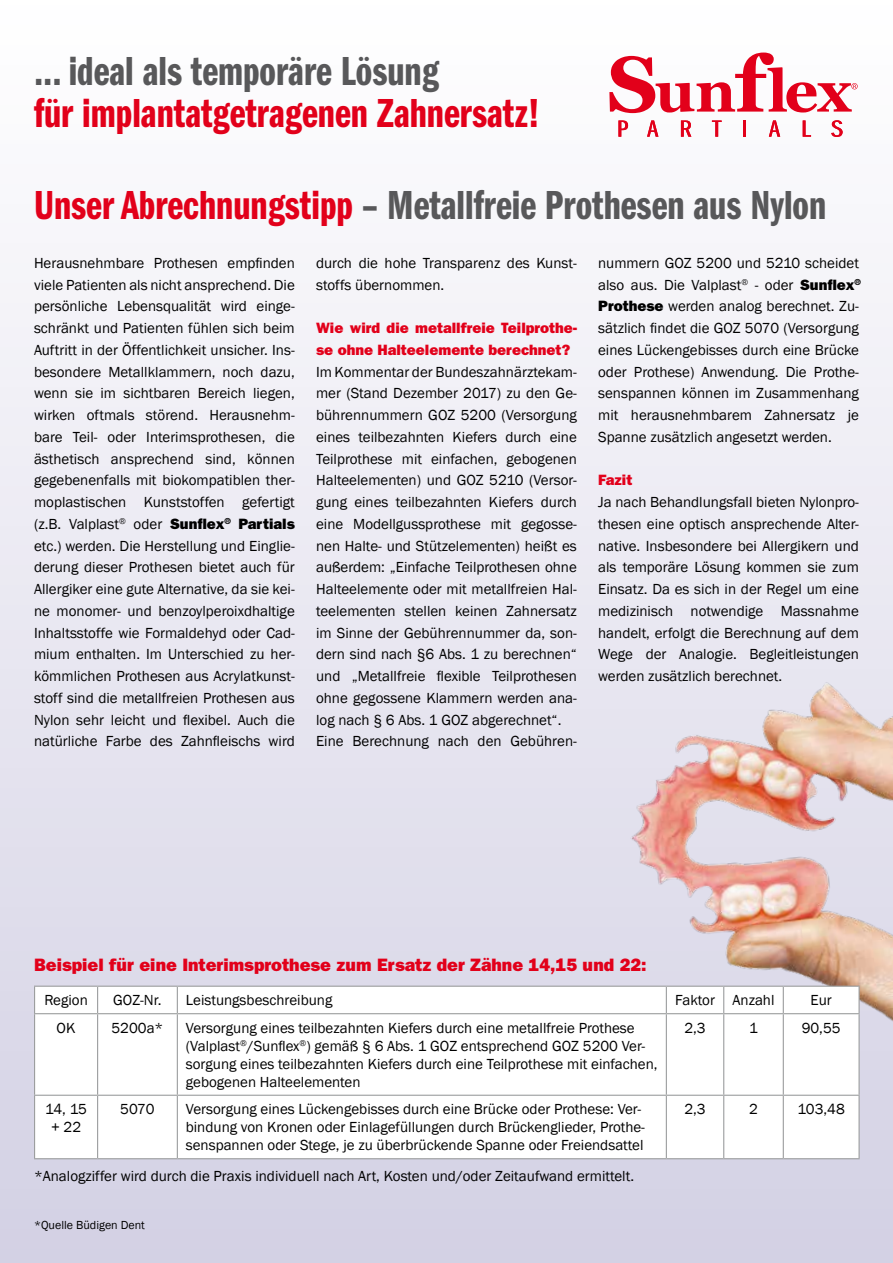
<style>
.page{position:relative;width:893px;height:1263px;background:#fff}
.page>*{position:absolute;margin:0;border:0;box-sizing:border-box;transform-origin:0 0}
.t1{font:42px/92.4px "Franklin Gothic Demi Cmpr";color:#e2001a}
.t2{font:42px "Franklin Gothic Demi Cmpr";color:#58585a}
.t3{font:800 18px "Franklin Gothic";color:#e2001a}
.t4{font:15px/21.8px "Franklin Gothic";color:#000}
.t5{font:800 15px/21.8px "Franklin Gothic";color:#e2001a}
.t6{font:12px "Franklin Gothic";color:#000}
.s1{color:#58585a}
.s2{font-weight:800}
</style>
<div class="page">
<div style="left:0;top:0;width:893px;height:1263px;background:linear-gradient(to bottom,#fff,#d3d0e4)"></div>
<img style="left:512px;top:636px;width:381px;height:417px">
<svg style="left:618px;top:120px;width:10px;height:17px"></svg>
<svg style="left:647px;top:120px;width:11px;height:17px"></svg>
<svg style="left:681px;top:120px;width:10px;height:17px"></svg>
<svg style="left:712px;top:120px;width:10px;height:17px"></svg>
<hr style="left:743px;top:120px;width:3px;height:17px;background:#e2001a">
<svg style="left:769px;top:120px;width:11px;height:17px"></svg>
<svg style="left:803px;top:120px;width:8px;height:17px"></svg>
<svg style="left:831px;top:120px;width:12px;height:17px"></svg>
<svg style="left:609px;top:53px;width:249px;height:60px"></svg>
<svg style="left:35px;top:987px;width:823px;height:171px"></svg>
<hr style="left:34px;top:986px;width:64px;height:1px;background:#9c9e9f">
<svg style="left:34px;top:987px;width:1px;height:26px"></svg>
<hr style="left:98px;top:986px;width:79px;height:1px;background:#9c9e9f">
<svg style="left:97px;top:987px;width:1px;height:26px"></svg>
<hr style="left:177px;top:986px;width:489px;height:1px;background:#9c9e9f">
<svg style="left:177px;top:987px;width:1px;height:26px"></svg>
<hr style="left:666px;top:986px;width:58px;height:1px;background:#9c9e9f">
<svg style="left:666px;top:987px;width:1px;height:26px"></svg>
<hr style="left:724px;top:986px;width:59px;height:1px;background:#9c9e9f">
<svg style="left:723px;top:987px;width:1px;height:26px"></svg>
<hr style="left:783px;top:986px;width:77px;height:1px;background:#9c9e9f">
<svg style="left:783px;top:987px;width:1px;height:26px"></svg>
<hr style="left:858px;top:987px;width:2px;height:26px;background:#9c9e9f">
<hr style="left:34px;top:1013px;width:64px;height:1px;background:#9c9e9f">
<hr style="left:34px;top:1014px;width:1px;height:81px;background:#9c9e9f">
<hr style="left:98px;top:1013px;width:79px;height:1px;background:#9c9e9f">
<hr style="left:97px;top:1014px;width:1px;height:81px;background:#9c9e9f">
<hr style="left:177px;top:1013px;width:489px;height:1px;background:#9c9e9f">
<hr style="left:177px;top:1014px;width:1px;height:81px;background:#9c9e9f">
<hr style="left:666px;top:1013px;width:58px;height:1px;background:#9c9e9f">
<hr style="left:666px;top:1014px;width:1px;height:81px;background:#9c9e9f">
<hr style="left:724px;top:1013px;width:59px;height:1px;background:#9c9e9f">
<hr style="left:723px;top:1014px;width:1px;height:81px;background:#9c9e9f">
<hr style="left:783px;top:1013px;width:77px;height:1px;background:#9c9e9f">
<hr style="left:783px;top:1014px;width:1px;height:81px;background:#9c9e9f">
<hr style="left:858px;top:1014px;width:2px;height:81px;background:#9c9e9f">
<hr style="left:34px;top:1095px;width:64px;height:1px;background:#9c9e9f">
<hr style="left:34px;top:1096px;width:1px;height:62px;background:#9c9e9f">
<hr style="left:98px;top:1095px;width:79px;height:1px;background:#9c9e9f">
<hr style="left:97px;top:1096px;width:1px;height:62px;background:#9c9e9f">
<hr style="left:177px;top:1095px;width:489px;height:1px;background:#9c9e9f">
<hr style="left:177px;top:1096px;width:1px;height:62px;background:#9c9e9f">
<hr style="left:666px;top:1095px;width:58px;height:1px;background:#9c9e9f">
<hr style="left:666px;top:1096px;width:1px;height:62px;background:#9c9e9f">
<hr style="left:724px;top:1095px;width:59px;height:1px;background:#9c9e9f">
<hr style="left:723px;top:1096px;width:1px;height:62px;background:#9c9e9f">
<hr style="left:783px;top:1095px;width:77px;height:1px;background:#9c9e9f">
<hr style="left:783px;top:1096px;width:1px;height:62px;background:#9c9e9f">
<hr style="left:858px;top:1096px;width:2px;height:62px;background:#9c9e9f">
<hr style="left:34px;top:1158px;width:64px;height:1px;background:#9c9e9f">
<hr style="left:98px;top:1158px;width:79px;height:1px;background:#9c9e9f">
<hr style="left:177px;top:1158px;width:489px;height:1px;background:#9c9e9f">
<hr style="left:666px;top:1158px;width:58px;height:1px;background:#9c9e9f">
<hr style="left:724px;top:1158px;width:59px;height:1px;background:#9c9e9f">
<hr style="left:783px;top:1158px;width:77px;height:1px;background:#9c9e9f">
<h1 class="t2" style="left:34px;top:48px;width:406px">... ideal als temporäre Lösung</h1>
<h1 class="t1" style="left:34px;top:67px;width:794px">für implantatgetragenen Zahnersatz!<br>Unser Abrechnungstipp <span class="s1">– Metallfreie Prothesen aus Nylon</span></h1>
<p class="t4" style="left:34px;top:252px;width:262px;text-align:justify">Herausnehmbare Prothesen empfinden viele Patienten als nicht ansprechend. Die persönliche Lebensqualität wird einge&shy;schränkt und Patienten fühlen sich beim Auftritt in der Öffentlichkeit unsicher. Ins&shy;besondere Metallklammern, noch dazu, wenn sie im sichtbaren Bereich liegen, wirken oftmals störend. Herausnehm&shy;bare Teil- oder Interimsprothesen, die ästhetisch ansprechend sind, können gegebenenfalls mit biokompatiblen ther&shy;moplastischen Kunststoffen gefertigt (z.B. Valplast<sup>®</sup> oder <span class="s2">Sunflex</span><sup>®</sup> <span class="s2">Partials </span>etc.) werden. Die Herstellung und Einglie&shy;derung dieser Prothesen bietet auch für Allergiker eine gute Alternative, da sie kei&shy;ne monomer- und benzoylperoixdhaltige Inhaltsstoffe wie Formaldehyd oder Cad&shy;mium enthalten. Im Unterschied zu her&shy;kömmlichen Prothesen aus Acrylatkunst&shy;stoff sind die metallfreien Prothesen aus Nylon sehr leicht und flexibel. Auch die natürliche Farbe des Zahnfleischs wird</p>
<p class="t4" style="left:316px;top:252px;width:262px">durch die hohe Transparenz des Kunst&shy;stoffs übernommen.</p>
<p class="t4" style="left:598px;top:252px;width:264px">nummern GOZ 5200 und 5210 scheidet also aus. Die Valplast<sup>®</sup> - oder <span class="s2">Sunflex</span><sup>® </sup><span class="s2">Prothese</span> werden analog berechnet. Zu&shy;sätzlich findet die GOZ 5070 (Versorgung eines Lückengebisses durch eine Brücke oder Prothese) Anwendung. Die Prothe&shy;senspannen können im Zusammenhang mit herausnehmbarem Zahnersatz je Spanne zusätzlich angesetzt werden.</p>
<p class="t5" style="left:598px;top:469px;width:36px">Fazit</p>
<p class="t4" style="left:598px;top:491px;width:262px;text-align:justify">Ja nach Behandlungsfall bieten Nylonpro&shy;thesen eine optisch ansprechende Alter&shy;native. Insbesondere bei Allergikern und als temporäre Lösung kommen sie zum Einsatz. Da es sich in der Regel um eine medizinisch notwendige Massnahme handelt, erfolgt die Berechnung auf dem Wege der Analogie. Begleitleistungen werden zusätzlich berechnet.</p>
<p class="t5" style="left:316px;top:317px;width:262px">Wie wird die metallfreie Teilprothe&shy;se ohne Halteelemente berechnet?</p>
<p class="t4" style="left:316px;top:361px;width:262px">Im Kommentar der Bundeszahnärztekam&shy;mer (Stand Dezember 2017) zu den Ge&shy;bührennummern GOZ 5200 (Versorgung eines teilbezahnten Kiefers durch eine Teilprothese mit einfachen, gebogenen Halteelementen) und GOZ 5210 (Versor&shy;gung eines teilbezahnten Kiefers durch eine Modellgussprothese mit gegosse&shy;nen Halte- und Stützelementen) heißt es außerdem: „Einfache Teilprothesen ohne Halteelemente oder mit metallfreien Hal&shy;teelementen stellen keinen Zahnersatz im Sinne der Gebührennummer da, son&shy;dern sind nach §6 Abs. 1 zu berechnen“ und „Metallfreie flexible Teilprothesen ohne gegossene Klammern werden ana&shy;log nach § 6 Abs. 1 GOZ abgerechnet“.<br>Eine Berechnung nach den Gebühren-</p>
<p class="t3" style="left:34px;top:954px;width:614px">Beispiel für eine Interimsprothese zum Ersatz der Zähne 14,15 und 22:</p>
<p class="t4" style="left:44px;top:990px;width:45px">Region</p>
<p class="t4" style="left:113px;top:990px;width:50px">GOZ-Nr.</p>
<p class="t4" style="left:186px;top:990px;width:148px">Leistungsbeschreibung</p>
<p class="t4" style="left:675px;top:990px;width:101px">Faktor Anzahl</p>
<p class="t4" style="left:810px;top:990px;width:23px">Eur</p>
<p class="t4" style="left:57px;top:1017px;width:20px">OK</p>
<p class="t4" style="left:112px;top:1017px;width:53px">5200a*</p>
<p class="t4" style="left:186px;top:1019px;width:473px;line-height:18px">Versorgung eines teilbezahnten Kiefers durch eine metallfreie Prothese (Valplast<sup>®</sup>/Sunflex<sup>®</sup>) gemäß § 6 Abs. 1 GOZ entsprechend GOZ 5200 Ver&shy;sorgung eines teilbezahnten Kiefers durch eine Teilprothese mit einfachen, gebogenen Halteelementen</p>
<p class="t4" style="left:684px;top:1017px;width:23px">2,3</p>
<p class="t4" style="left:749px;top:1017px;width:10px">1</p>
<p class="t4" style="left:802px;top:1017px;width:40px">90,55</p>
<p class="t4" style="left:45px;top:1100px;width:43px;line-height:18px;text-align:center">14, 15 + 22</p>
<p class="t4" style="left:120px;top:1099px;width:36px">5070</p>
<p class="t4" style="left:186px;top:1100px;width:461px;line-height:18px">Versorgung eines Lückengebisses durch eine Brücke oder Prothese: Ver&shy;bindung von Kronen oder Einlagefüllungen durch Brückenglieder, Prothe&shy;senspannen oder Stege, je zu überbrückende Spanne oder Freiendsattel</p>
<p class="t4" style="left:684px;top:1099px;width:23px">2,3</p>
<p class="t4" style="left:749px;top:1099px;width:10px">2</p>
<p class="t4" style="left:797px;top:1099px;width:49px">103,48</p>
<p class="t4" style="left:34px;top:1166px;width:602px">*Analogziffer wird durch die Praxis individuell nach Art, Kosten und/oder Zeitaufwand ermittelt.</p>
<p class="t6" style="left:34px;top:1218px;width:112px">*Quelle Büdigen Dent</p>
</div>
